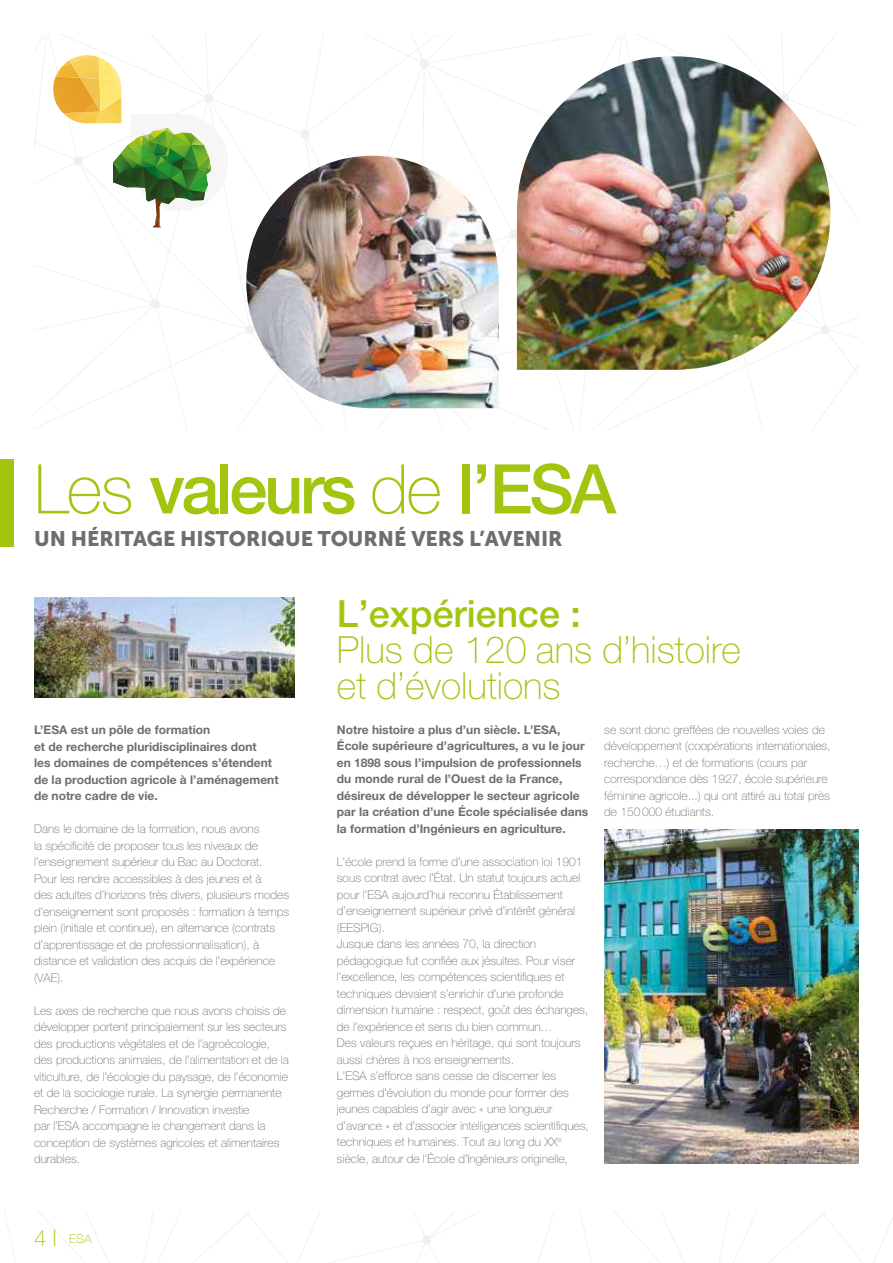
<style>
.page{position:relative;width:893px;height:1263px;background:#fff}
.page>*{position:absolute;margin:0;border:0;box-sizing:border-box;transform-origin:0 0}
.t1{font:500 68.7px "Helvetica Neue";letter-spacing:-.05em;color:#a2c510}
.t2{font:100 37.5px/36px "Helvetica Neue";color:#a2c510}
.t3{font:500 37.5px "Helvetica Neue";color:#a2c510}
.t4{font:21px "Museo Sans 900";color:#6e6e6e}
.t5{font:100 12px/16.5px "Helvetica Neue";color:#6e6e6e}
.t6{font:700 12px/16.5px "Helvetica Neue";color:#6e6e6e}
.t7{font:100 12px "Helvetica Neue";color:#a2c510}
.s1{font-weight:100}
.s2{font-size:22.5px}
</style>
<div class="page">
<svg style="left:4px;top:1212px;width:889px;height:51px"></svg>
<div style="left:0;top:459px;width:14px;height:87px;background:#a2c510"></div>
<img style="left:34px;top:597px;width:261px;height:100px">
<img style="left:604px;top:830px;width:255px;height:333px">
<img style="left:34px;top:34px;width:825px;height:395px">
<h1 class="t1" style="left:34px;top:448px;width:584px"><span class="s1">Les</span> valeurs <span class="s1">de</span> l’ESA</h1>
<h3 class="t4" style="left:34px;top:527px;width:530px">UN HÉRITAGE HISTORIQUE TOURNÉ VERS L’AVENIR</h3>
<p class="t6" style="left:34px;top:722px;width:246px">L’ESA est un pôle de formation<br>et de recherche pluridisciplinaires dont<br>les domaines de compétences s’étendent de la production agricole à l’aménagement de notre cadre de vie.</p>
<p class="t5" style="left:34px;top:821px;width:257px">Dans le domaine de la formation, nous avons<br>la spécificité de proposer tous les niveaux de l’enseignement supérieur du Bac au Doctorat.<br>Pour les rendre accessibles à des jeunes et à<br>des adultes d’horizons très divers, plusieurs modes d’enseignement sont proposés : formation à temps plein (initiale et continue), en alternance (contrats d’apprentissage et de professionnalisation), à distance et validation des acquis de l’expérience (VAE).</p>
<p class="t5" style="left:34px;top:1002px;width:256px">Les axes de recherche que nous avons choisis de développer portent principalement sur les secteurs des productions végétales et de l’agroécologie, des productions animales, de l’alimentation et de la viticulture, de l’écologie du paysage, de l’économie et de la sociologie rurale. La synergie permanente Recherche / Formation / Innovation investie<br>par l’ESA accompagne le changement dans la conception de systèmes agricoles et alimentaires durables.</p>
<p class="t7" style="left:34px;top:1232px;width:59px"><span class="s2">4 I</span> ESA</p>
<h2 class="t3" style="left:337px;top:591px;width:245px">L’expérience :</h2>
<h2 class="t2" style="left:337px;top:631px;width:406px">Plus de 120 ans d’histoire et d’évolutions</h2>
<p class="t6" style="left:337px;top:721px;width:253px">Notre histoire a plus d’un siècle. L’ESA, École supérieure d’agricultures, a vu le jour en 1898 sous l’impulsion de professionnels du monde rural de l’Ouest de la France, désireux de développer le secteur agricole par la création d’une École spécialisée dans la formation d’Ingénieurs en agriculture.</p>
<p class="t5" style="left:337px;top:853px;width:253px">L’école prend la forme d’une association loi 1901 sous contrat avec l’État. Un statut toujours actuel pour l’ESA aujourd’hui reconnu Établissement d’enseignement supérieur privé d’intérêt général (EESPIG).<br>Jusque dans les années 70, la direction pédagogique fut confiée aux jésuites. Pour viser l’excellence, les compétences scientifiques et techniques devaient s’enrichir d’une profonde dimension humaine : respect, goût des échanges, de l’expérience et sens du bien commun…<br>Des valeurs reçues en héritage, qui sont toujours aussi chères à nos enseignements.<br>L’ESA s’efforce sans cesse de discerner les germes d’évolution du monde pour former des jeunes capables d’agir avec « une longueur d’avance » et d’associer intelligences scientifiques, techniques et humaines. Tout au long du XX<sup>e </sup>siècle, autour de l’École d’Ingénieurs originelle,</p>
<p class="t5" style="left:604px;top:721px;width:228px">se sont donc greffées de nouvelles voies de développement (coopérations internationales, recherche…) et de formations (cours par correspondance dès 1927, école supérieure féminine agricole...) qui ont attiré au total près de 150000 étudiants.</p>
</div>
